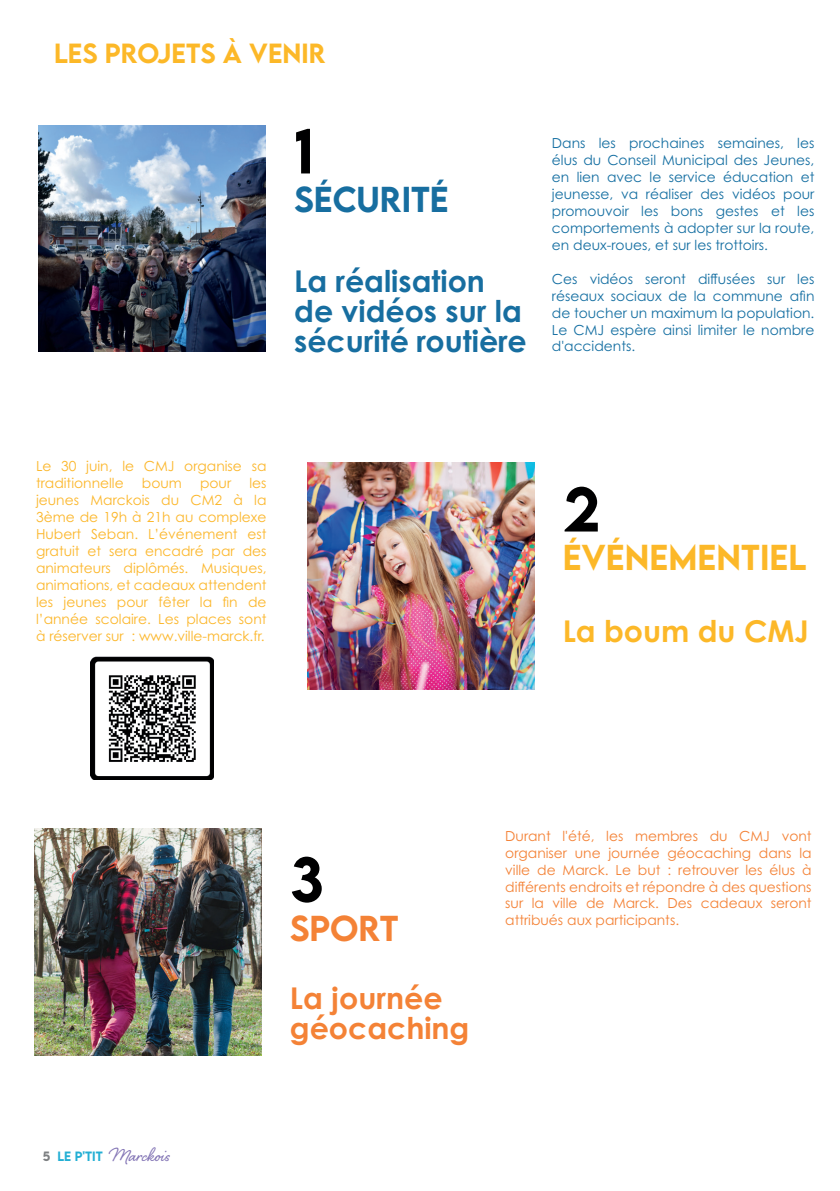
<style>
.page{position:relative;width:840px;height:1191px;background:#fff}
.page>*{position:absolute;margin:0;border:0;box-sizing:border-box;transform-origin:0 0}
.t1{font:500 56px "LEMONMILK";color:#000001}
.t2{font:500 32px "LEMONMILK";color:#fcb828}
.t3{font:500 32px "LEMONMILK";color:#176ea0}
.t4{font:500 32px "LEMONMILK";color:#f48236}
.t5{font:700 30px/30px "Century Gothic Pro";color:#176ea0}
.t6{font:700 30px/30px "Century Gothic Pro";color:#f48236}
.t7{font:700 30px "Century Gothic Pro";color:#fcb828}
.t8{font:500 24.6px "LEMONMILK";color:#fcb828}
.t9{font:24.6px "Shelby";color:#8476b6}
.t10{font:13.8px/17px "Century Gothic Pro";color:#156fa2;text-align:justify}
.t11{font:13.8px/17px "Century Gothic Pro";color:#fcb72b}
.t12{font:13.8px/17px "Century Gothic Pro";color:#f48236;text-align:justify}
.s1{font-family:"LEMONMILK";font-weight:500;font-size:12px;color:#7d8082}
.s2{font-family:"LEMONMILK";font-weight:500;font-size:12px;color:#23afd4}
</style>
<div class="page">
<img style="left:39px;top:125px;width:227px;height:227px">
<img style="left:307px;top:463px;width:227px;height:226px">
<img style="left:34px;top:828px;width:227px;height:227px">
<img style="left:91px;top:656px;width:122px;height:124px">
<h3 class="t8" style="left:54px;top:37px;width:273px">LES PROJETS À VENIR</h3>
<h1 class="t1" style="left:294px;top:114px;width:21px">1</h1>
<h2 class="t3" style="left:294px;top:178px;width:156px">SÉCURITÉ</h2>
<h3 class="t5" style="left:294px;top:265px;width:234px">La réalisation de vidéos sur la sécurité routière</h3>
<p class="t10" style="left:551px;top:135px;width:264px">Dans les prochaines semaines, les élus du Conseil Municipal des Jeunes, en lien avec le service éducation et jeunesse, va réaliser des vidéos pour promouvoir les bons gestes et les comportements à adopter sur la route, en deux-roues, et sur les trottoirs.</p>
<p class="t10" style="left:551px;top:270px;width:264px">Ces vidéos seront diffusées sur les réseaux sociaux de la commune afin de toucher un maximum la population.<br>Le CMJ espère ainsi limiter le nombre d'accidents.</p>
<p class="t11" style="left:36px;top:458px;width:232px">Le 30 juin, le CMJ organise sa traditionnelle</p>
<p class="t11" style="left:36px;top:475px;width:232px;text-align:justify;text-indent:213px">les jeunes Marckois du CM2 à la 3ème de 19h à 21h au complexe Hubert Seban. L’événement est gratuit et sera encadré par des animateurs diplômés. Musiques, animations, et cadeaux attendent les jeunes pour fêter la fin de l’année scolaire. Les places sont à réserver sur : www.ville-marck.fr.</p>
<p class="t11" style="left:142px;top:475px;width:41px">boum</p>
<p class="t11" style="left:200px;top:475px;width:33px">pour</p>
<h1 class="t1" style="left:562px;top:472px;width:39px">2</h1>
<h2 class="t2" style="left:562px;top:536px;width:245px">ÉVÉNEMENTIEL</h2>
<h3 class="t7" style="left:562px;top:612px;width:247px">La boum du CMJ</h3>
<h3 class="t9" style="left:43px;top:1138px;width:129px"><span class="s1">5</span> <span class="s2">LE P'TIT</span> Marckois</h3>
<h1 class="t1" style="left:290px;top:843px;width:35px">3</h1>
<h2 class="t4" style="left:290px;top:906px;width:110px">SPORT</h2>
<h3 class="t6" style="left:290px;top:982px;width:181px">La journée géocaching</h3>
<p class="t12" style="left:505px;top:827px;width:308px">Durant l'été, les membres du CMJ vont organiser une journée géocaching dans la ville de Marck. Le but : retrouver les élus à différents endroits et répondre à des questions sur la ville de Marck. Des cadeaux seront attribués aux participants.</p>
</div>
